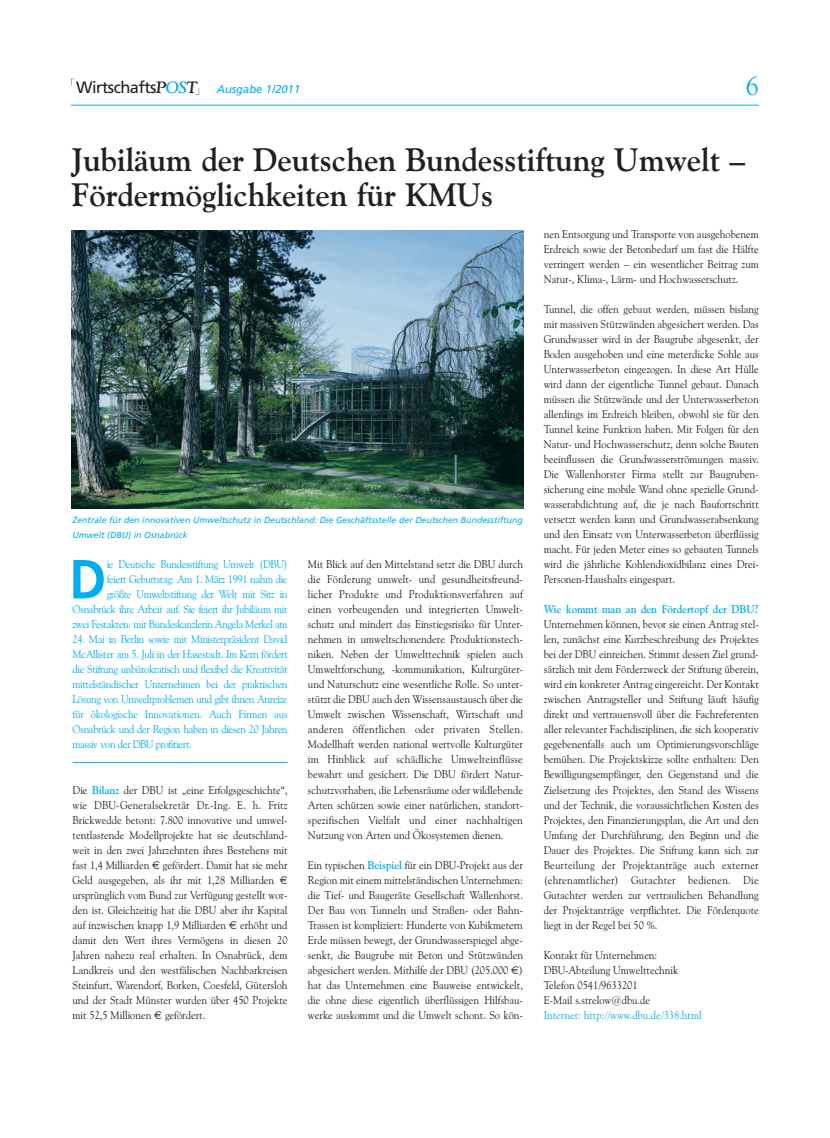
<style>
.page{position:relative;width:830px;height:1138px;background:#fff}
.page>*{position:absolute;margin:0;border:0;box-sizing:border-box;transform-origin:0 0}
.t1{font:700 54.88px "Frutiger";color:#00aeef;scale:.93 1}
.t2{font:700 32.5px/35px "Goudy Old Style BT";color:#231f20}
.t3{font:26.25px "Goudy Old Style BT";color:#00aeef}
.t4{font:11.25px/15px "Goudy Old Style BT";color:#231f20;text-align:justify;scale:.93 1}
.t5{font:11.25px/15px "Goudy Old Style BT";letter-spacing:-.035em;color:#00aeef;text-align:right;scale:.93 1}
.t6{font:11.25px "Goudy Old Style BT";color:#00aeef;scale:.93 1}
.t7{font:700 11.25px "Goudy Old Style BT";color:#00aeef;scale:.93 1}
.t8{font:italic 11.25px "Frutiger";color:#00aeef}
.t9{font:italic 8.75px/15px "Frutiger";color:#00aeef}
.s1{font-style:normal;font-size:16.38px;color:#231f20}
.s2{font-family:"Goudy Old Style BT";font-weight:700;font-size:16.38px;color:#231f20}
.s3{font-family:"Goudy Old Style BT";font-weight:700;font-size:16.38px}
.s4{font-weight:700;color:#00aeef}
.s5{font-family:"Euro Sans"}
</style>
<div class="page">
<svg style="left:71px;top:78px;width:4px;height:7px"></svg>
<hr style="left:71px;top:105px;width:687px;height:1px;background:#00aeef">
<hr style="left:73px;top:762px;width:214px;height:1px;background:#00aeef">
<img style="left:71px;top:230px;width:452px;height:278px">
<p class="t8" style="left:76px;top:84px;width:225px"><span class="s1">Wirtschafts</span><span class="s2">P</span><span class="s3">OS</span><span class="s2">T</span> Ausgabe 1/2011</p>
<h3 class="t3" style="left:745px;top:75px;width:14px">6</h3>
<h2 class="t2" style="left:72px;top:145px;width:674px">Jubiläum der Deutschen Bundesstiftung Umwelt –<br>Fördermöglichkeiten für KMUs</h2>
<p class="t9" style="left:72px;top:513px;width:451px">Zentrale für den innovativen Umweltschutz in Deutschland: Die Geschäftsstelle der Deutschen Bundesstiftung<br>Umwelt (DBU) in Osnabrück</p>
<p class="t5" style="left:73px;top:558px;width:232px">ie Deutsche Bundesstiftung Umwelt (DBU)<br>feiert Geburtstag: Am 1. März 1991 nahm die<br>größte Umweltstiftung der Welt mit Sitz in Osnabrück ihre Arbeit auf. Sie feiert ihr Jubiläum mit zwei Festakten: mit Bundeskanzlerin Angela Merkel am</p>
<p class="t5" style="left:73px;top:633px;width:233px;text-align:justify">24. Mai in Berlin sowie mit Ministerpräsident David McAllister am 5. Juli in der Hasestadt. Im Kern fördert die Stiftung unbürokratisch und flexibel die Kreativität mittelständischer Unternehmen bei der praktischen Lösung von Umweltproblemen und gibt ihnen Anreize für ökologische Innovationen. Auch Firmen aus Osnabrück und der Region haben in diesen 20 Jahren massiv von der DBU profitiert.</p>
<p class="t4" style="left:73px;top:783px;width:233px">Die <span class="s4">Bilanz</span> der DBU ist „eine Erfolgsgeschichte“, wie DBU-Generalsekretär Dr.-Ing. E. h. Fritz Brickwedde betont: 7.800 innovative und umwel&shy;tentlastende Modellprojekte hat sie deutschland&shy;weit in den zwei Jahrzehnten ihres Bestehens mit fast 1,4 Milliarden <span class="s5">€</span> gefördert. Damit hat sie mehr Geld ausgegeben, als ihr mit 1,28 Milliarden <span class="s5">€ </span>ursprünglich vom Bund zur Verfügung gestellt wor&shy;den ist. Gleichzeitig hat die DBU aber ihr Kapital auf inzwischen knapp 1,9 Milliarden <span class="s5">€</span> erhöht und damit den Wert ihres Vermögens in diesen 20<br>Jahren nahezu real erhalten. In Osnabrück, dem Landkreis und den westfälischen Nachbarkreisen Steinfurt, Warendorf, Borken, Coesfeld, Gütersloh und der Stadt Münster wurden über 450 Projekte mit 52,5 Millionen <span class="s5">€</span> gefördert.</p>
<h1 class="t1" style="left:69px;top:557px;width:41px">D</h1>
<p class="t4" style="left:308px;top:558px;width:233px">Mit Blick auf den Mittelstand setzt die DBU durch die Förderung umwelt- und gesundheitsfreund&shy;licher Produkte und Produktionsverfahren auf einen vorbeugenden und integrierten Umwelt&shy;schutz und mindert das Einstiegsrisiko für Unter&shy;nehmen in umweltschonendere Produktionstech&shy;niken. Neben der Umwelttechnik spielen auch Umweltforschung, -kommunikation, Kulturgüter&shy;und Naturschutz eine wesentliche Rolle. So unter&shy;stützt die DBU auch den Wissensaustausch über die Umwelt zwischen Wissenschaft, Wirtschaft und anderen öffentlichen oder privaten Stellen.<br>Modellhaft werden national wertvolle Kulturgüter im Hinblick auf schädliche Umwelteinflüsse bewahrt und gesichert. Die DBU fördert Natur&shy;schutzvorhaben, die Lebensräume oder wildlebende Arten schützen sowie einer natürlichen, standort&shy;spezifischen Vielfalt und einer nachhaltigen Nutzung von Arten und Ökosystemen dienen.</p>
<p class="t4" style="left:308px;top:858px;width:233px">Ein typischen <span class="s4">Beispiel</span> für ein DBU-Projekt aus der Region mit einem mittelständischen Unternehmen: die Tief- und Baugeräte Gesellschaft Wallenhorst.<br>Der Bau von Tunneln und Straßen- oder Bahn-Trassen ist kompliziert: Hunderte von Kubikmetern Erde müssen bewegt, der Grundwasserspiegel abge&shy;senkt, die Baugrube mit Beton und Stützwänden abgesichert werden. Mithilfe der DBU (205.000 <span class="s5">€</span>) hat das Unternehmen eine Bauweise entwickelt, die ohne diese eigentlich überflüssigen Hilfsbau&shy;werke auskommt und die Umwelt schont. So kön-</p>
<p class="t4" style="left:543px;top:228px;width:233px">nen Entsorgung und Transporte von ausgehobenem Erdreich sowie der Betonbedarf um fast die Hälfte verringert werden – ein wesentlicher Beitrag zum Natur-, Klima-, Lärm- und Hochwasserschutz.</p>
<p class="t4" style="left:543px;top:303px;width:233px">Tunnel, die offen gebaut werden, müssen bislang mit massiven Stützwänden abgesichert werden. Das Grundwasser wird in der Baugrube abgesenkt, der Boden ausgehoben und eine meterdicke Sohle aus Unterwasserbeton eingezogen. In diese Art Hülle wird dann der eigentliche Tunnel gebaut. Danach müssen die Stützwände und der Unterwasserbeton allerdings im Erdreich bleiben, obwohl sie für den Tunnel keine Funktion haben. Mit Folgen für den Natur- und Hochwasserschutz, denn solche Bauten beeinflussen die Grundwasserströmungen massiv.<br>Die Wallenhorster Firma stellt zur Baugruben&shy;sicherung eine mobile Wand ohne spezielle Grund&shy;wasserabdichtung auf, die je nach Baufortschritt versetzt werden kann und Grundwasserabsenkung und den Einsatz von Unterwasserbeton überflüssig macht. Für jeden Meter eines so gebauten Tunnels wird die jährliche Kohlendioxidbilanz eines Drei-Personen-Haushalts eingespart.</p>
<p class="t7" style="left:543px;top:605px;width:232px">Wie kommt man an den Fördertopf der DBU?</p>
<p class="t4" style="left:543px;top:618px;width:233px">Unternehmen können, bevor sie einen Antrag stel&shy;len, zunächst eine Kurzbeschreibung des Projektes bei der DBU einreichen. Stimmt dessen Ziel grund&shy;sätzlich mit dem Förderzweck der Stiftung überein, wird ein konkreter Antrag eingereicht. Der Kontakt zwischen Antragsteller und Stiftung läuft häufig direkt und vertrauensvoll über die Fachreferenten aller relevanter Fachdisziplinen, die sich kooperativ gegebenenfalls auch um Optimierungsvorschläge bemühen. Die Projektskizze sollte enthalten: Den Bewilligungsempfänger, den Gegenstand und die Zielsetzung des Projektes, den Stand des Wissens und der Technik, die voraussichtlichen Kosten des Projektes, den Finanzierungsplan, die Art und den Umfang der Durchführung, den Beginn und die Dauer des Projektes. Die Stiftung kann sich zur Beurteilung der Projektanträge auch externer (ehrenamtlicher) Gutachter bedienen. Die Gutachter werden zur vertraulichen Behandlung der Projektanträge verpflichtet. Die Förderquote liegt in der Regel bei 50 %.</p>
<p class="t4" style="left:543px;top:948px;width:146px;text-align:left">Kontakt für Unternehmen:<br>DBU-Abteilung Umwelttechnik<br>Telefon 0541/9633201<br>E-Mail s.strelow@dbu.de</p>
<p class="t6" style="left:543px;top:1010px;width:171px">Internet: http://www.dbu.de/338.html</p>
</div>
